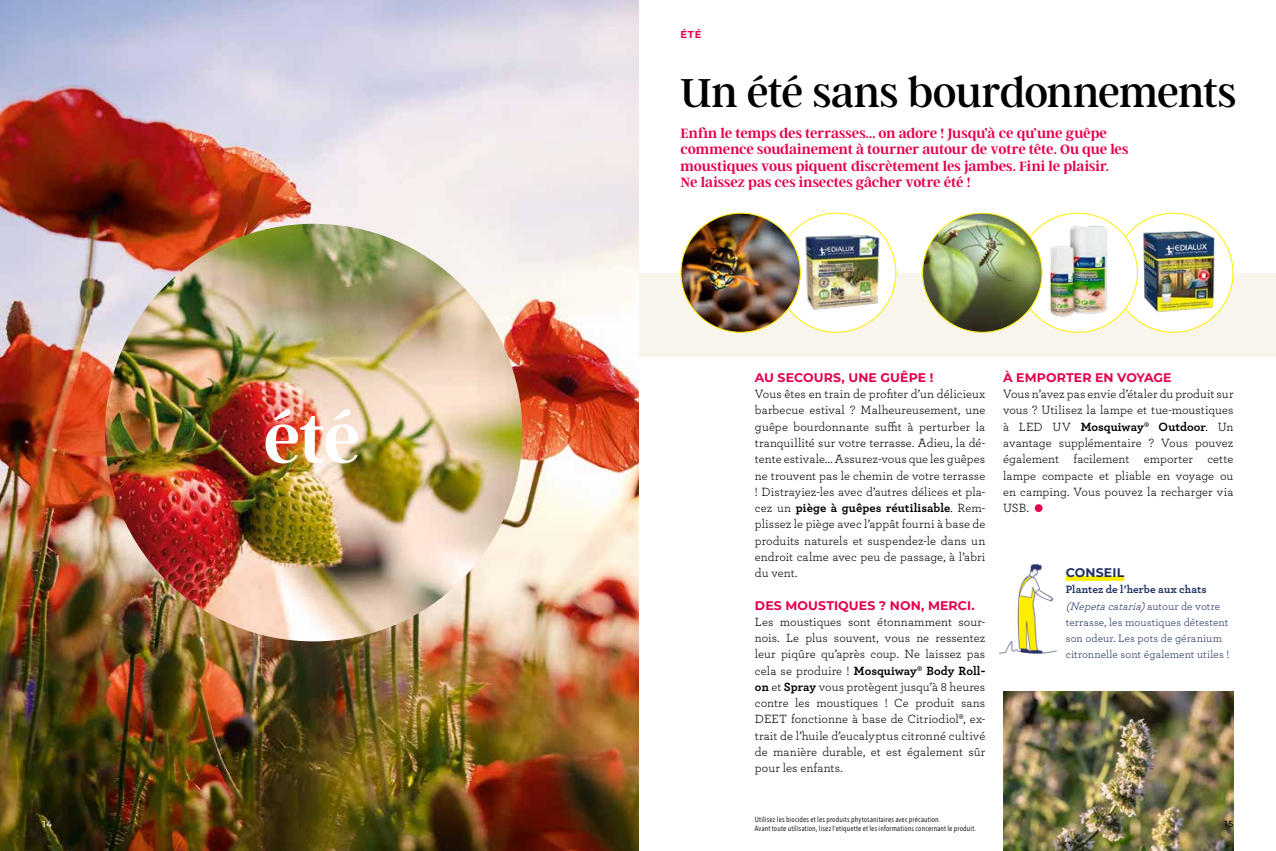
<style>
.page{position:relative;width:1276px;height:851px;background:#fff}
.page>*{position:absolute;margin:0;border:0;box-sizing:border-box;transform-origin:0 0}
.t1{font:600 75px "Argent CF";color:#fff}
.t2{font:45px "Argent CF";letter-spacing:-.015em;color:#000}
.t3{font:600 15px/16.2px "Argent CF";letter-spacing:-.005em;color:#e5004b}
.t4{font:12.5px/16.2px "Archer";letter-spacing:.005em;color:#000;text-align:justify}
.t5{font:700 12.5px "Montserrat";letter-spacing:.01em;color:#e5004b}
.t6{font:700 12.5px "Montserrat";letter-spacing:.01em;color:#1f3263}
.t7{font:11.25px/16.2px "Archer";letter-spacing:.01em;color:#1f3263}
.t8{font:700 10px "Montserrat";color:#e5004b}
.t9{font:500 8.75px "Montserrat";color:#fff}
.t10{font:500 8.75px "Montserrat";color:#000}
.t11{font:7.5px/9px "Avenir Next Condensed";letter-spacing:.025em;color:#000}
.s1{font-weight:700}
.s2{font-style:italic}
</style>
<div class="page">
<div style="left:638px;top:273px;width:638px;height:83px;background:#f7f5ec"></div>
<img style="left:0;top:0;width:638px;height:850px">
<img style="left:105px;top:224px;width:417px;height:417px;border-radius:209px">
<img style="left:1042px;top:213px;width:191px;height:119px">
<img style="left:922px;top:212px;width:120px;height:145px">
<img style="left:801px;top:213px;width:95px;height:119px">
<img style="left:680px;top:212px;width:121px;height:145px">
<img style="left:1139px;top:223px;width:75px;height:109px">
<div style="left:1034px;top:504px;width:8px;height:8px;background:#e5004b;border-radius:50%"></div>
<img style="left:999px;top:563px;width:58px;height:91px">
<img style="left:1003px;top:691px;width:230px;height:159px">
<div style="left:1065px;top:575px;width:59px;height:5px;background:#ffed00"></div>
<p class="t8" style="left:680px;top:27px;width:22px">ÉTÉ</p>
<h1 class="t1" style="left:263px;top:398px;width:99px">été</h1>
<h2 class="t2" style="left:680px;top:69px;width:557px">Un été sans bourdonnements</h2>
<p class="t3" style="left:680px;top:125px;width:449px">Enfin le temps des terrasses... on adore ! Jusqu’à ce qu’une guêpe commence soudainement à tourner autour de votre tête. Ou que les moustiques vous piquent discrètement les jambes. Fini le plaisir.<br>Ne laissez pas ces insectes gâcher votre été !</p>
<p class="t5" style="left:755px;top:368px;width:180px">AU SECOURS, UNE GUÊPE !</p>
<p class="t4" style="left:755px;top:385px;width:232px">Vous êtes en train de profiter d’un délicieux barbecue estival ? Malheureusement, une guêpe bourdonnante suffit à perturber la tranquillité sur votre terrasse. Adieu, la dé&shy;tente estivale... Assurez-vous que les guêpes ne trouvent pas le chemin de votre terrasse ! Distrayiez-les avec d’autres délices et pla&shy;cez un <span class="s1">piège à guêpes réutilisable</span>. Rem&shy;plissez le piège avec l’appât fourni à base de produits naturels et suspendez-le dans un endroit calme avec peu de passage, à l’abri du vent.</p>
<p class="t5" style="left:755px;top:596px;width:221px">DES MOUSTIQUES ? NON, MERCI.</p>
<p class="t4" style="left:755px;top:613px;width:232px">Les moustiques sont étonnamment sour&shy;nois. Le plus souvent, vous ne ressentez leur piqûre qu’après coup. Ne laissez pas cela se produire ! <span class="s1">Mosquiway® Body Roll&shy;on</span> et <span class="s1">Spray</span> vous protègent jusqu’à 8 heures contre les moustiques ! Ce produit sans DEET fonctionne à base de Citriodiol®, ex&shy;trait de l’huile d’eucalyptus citronné cultivé de manière durable, et est également sûr pour les enfants.</p>
<p class="t5" style="left:1003px;top:368px;width:170px">À EMPORTER EN VOYAGE</p>
<p class="t4" style="left:1003px;top:385px;width:232px">Vous n’avez pas envie d’étaler du produit sur vous ? Utilisez la lampe et tue-moustiques à LED UV <span class="s1">Mosquiway® Outdoor</span>. Un avantage supplémentaire ? Vous pouvez également facilement emporter cette lampe compacte et pliable en voyage ou en camping. Vous pouvez la recharger via USB.</p>
<p class="t6" style="left:1065px;top:563px;width:60px">CONSEIL</p>
<p class="t7" style="left:1065px;top:581px;width:165px"><span class="s1">Plantez de l’herbe aux chats </span><span class="s2">(Nepetacataria)</span> a u t o u r d e v o t r e terrasse, les moustiques détestent son odeur. Les pots de géranium citronnelle sont également utiles !</p>
<p class="t11" style="left:755px;top:814px;width:223px">Utilisez les biocides et les produits phytosanitaires avec précaution.<br>Avant toute utilisation, lisez l’etiquette et les informations concernant le produit.</p>
<p class="t9" style="left:43px;top:817px;width:11px">14</p>
<p class="t10" style="left:1224px;top:817px;width:10px">15</p>
</div>
